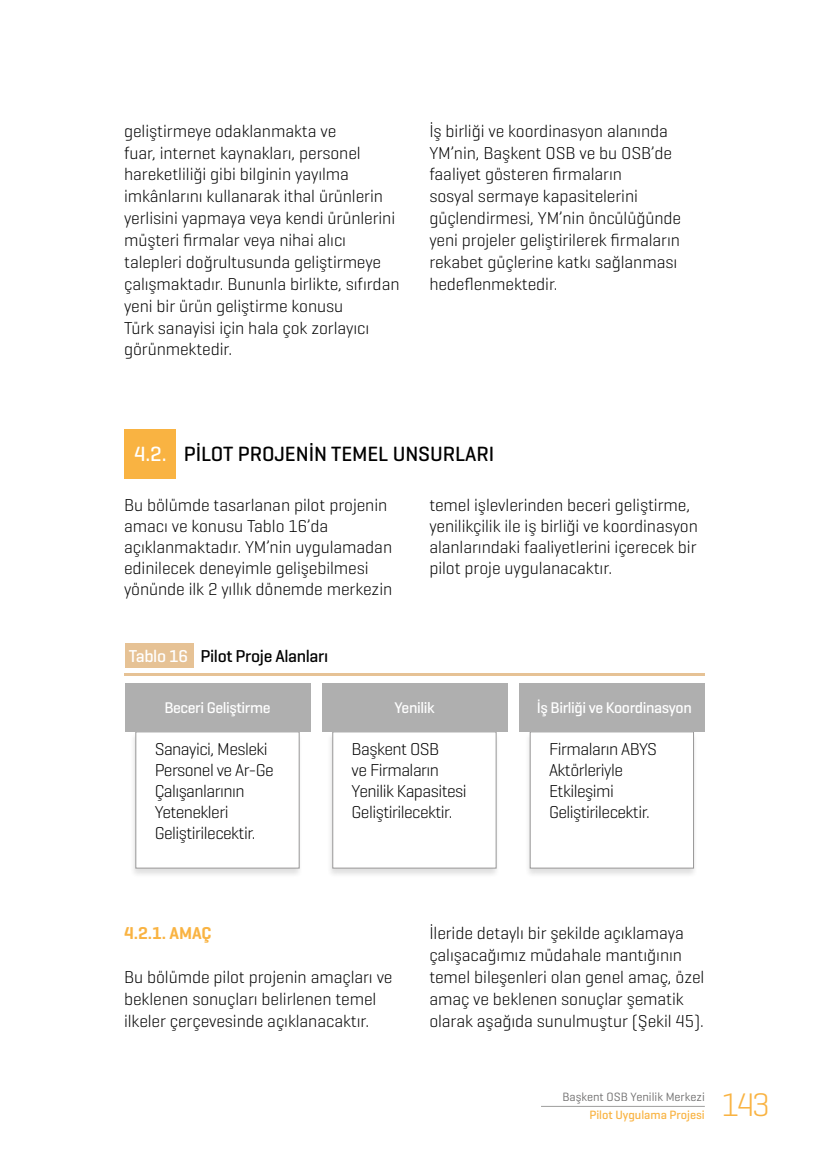
<style>
.page{position:relative;width:819px;height:1166px;background:#fff}
.page>*{position:absolute;margin:0;border:0;box-sizing:border-box;transform-origin:0 0}
.t1{font:300 33.25px "Geogrotesque";color:#f9b342}
.t2{font:500 21px "Geogrotesque";letter-spacing:-.005em;color:#000}
.t3{font:300 17.5px/21.9px "Geogrotesque";letter-spacing:-.005em;color:#000}
.t4{font:300 17.5px/21px "Geogrotesque";letter-spacing:-.03em;color:#000}
.t5{font:500 17.5px "Geogrotesque";letter-spacing:-.02em;color:#000}
.t6{font:600 17.5px "Geogrotesque";color:#f9b342}
.t7{font:500 15.75px "Geogrotesque";letter-spacing:-.025em;color:#fff}
.t8{font:12.25px "Geogrotesque";color:#706f6f}
.t9{font:500 12.25px "Geogrotesque";color:#f9b342}
.s1{color:#fff}
</style>
<div class="page">
<hr style="left:541px;top:1106px;width:163px;height:1px;background:#9d9d9c">
<div style="left:124px;top:430px;width:51px;height:49px;background:#f9b342"></div>
<div style="left:130px;top:731px;width:173px;height:148px;background:#000;opacity:.18"></div>
<div style="left:136px;top:731px;width:163px;height:137px;background:#fff"></div>
<div style="left:326px;top:731px;width:174px;height:148px;background:#000;opacity:.18"></div>
<div style="left:332px;top:731px;width:164px;height:137px;background:#fff"></div>
<div style="left:524px;top:731px;width:174px;height:148px;background:#000;opacity:.18"></div>
<div style="left:530px;top:731px;width:163px;height:137px;background:#fff"></div>
<div style="left:124px;top:683px;width:186px;height:48px;background:#afafaf"></div>
<div style="left:322px;top:683px;width:185px;height:48px;background:#afafaf"></div>
<div style="left:519px;top:683px;width:185px;height:48px;background:#afafaf"></div>
<div style="left:124px;top:643px;width:69px;height:25px;background:#e6c295"></div>
<hr style="left:124px;top:673px;width:580px;height:3px;background:#e6c295">
<p class="t3" style="left:124px;top:119px;width:277px">geliştirmeye odaklanmakta ve<br>fuar, internet kaynakları, personel hareketliliği gibi bilginin yayılma imkânlarını kullanarak ithal ürünlerin yerlisini yapmaya veya kendi ürünlerini müşteri firmalar veya nihai alıcı talepleri doğrultusunda geliştirmeye çalışmaktadır. Bununla birlikte, sıfırdan yeni bir ürün geliştirme konusu<br>Türk sanayisi için hala çok zorlayıcı görünmektedir.</p>
<p class="t3" style="left:429px;top:119px;width:253px">İş birliği ve koordinasyon alanında YM’nin, Başkent OSB ve bu OSB’de faaliyet gösteren firmaların<br>sosyal sermaye kapasitelerini güçlendirmesi, YM’nin öncülüğünde yeni projeler geliştirilerek firmaların rekabet güçlerine katkı sağlanması hedeflenmektedir.</p>
<p class="t2" style="left:134px;top:441px;width:362px"><span class="s1">4.2.</span> PİLOT PROJENİN TEMEL UNSURLARI</p>
<p class="t3" style="left:124px;top:494px;width:270px;line-height:21px">Bu bölümde tasarlanan pilot projenin amacı ve konusu Tablo 16’da açıklanmaktadır. YM’nin uygulamadan edinilecek deneyimle gelişebilmesi yönünde ilk 2 yıllık dönemde merkezin</p>
<p class="t3" style="left:429px;top:494px;width:270px;line-height:21px">temel işlevlerinden beceri geliştirme, yenilikçilik ile iş birliği ve koordinasyon alanlarındaki faaliyetlerini içerecek bir pilot proje uygulanacaktır.</p>
<p class="t5" style="left:129px;top:645px;width:201px"><span class="s1">Tablo 16</span> Pilot Proje Alanları</p>
<p class="t7" style="left:164px;top:698px;width:108px">Beceri Geliştirme</p>
<p class="t7" style="left:394px;top:698px;width:42px">Yenilik</p>
<p class="t7" style="left:537px;top:698px;width:156px">İş Birliği ve Koordinasyon</p>
<p class="t4" style="left:155px;top:738px;width:121px">Sanayici, Mesleki<br>Personel ve Ar-Ge<br>Çalışanlarının<br>Yetenekleri<br>Geliştirilecektir.</p>
<p class="t4" style="left:351px;top:738px;width:116px">Başkent OSB<br>ve Firmaların<br>Yenilik Kapasitesi<br>Geliştirilecektir.</p>
<p class="t4" style="left:549px;top:738px;width:109px">Firmaların ABYS<br>Aktörleriyle<br>Etkileşimi<br>Geliştirilecektir.</p>
<p class="t6" style="left:124px;top:922px;width:89px">4.2.1. AMAÇ</p>
<p class="t3" style="left:124px;top:965px;width:270px">Bu bölümde pilot projenin amaçları ve beklenen sonuçları belirlenen temel ilkeler çerçevesinde açıklanacaktır.</p>
<p class="t3" style="left:429px;top:922px;width:276px">İleride detaylı bir şekilde açıklamaya çalışacağımız müdahale mantığının temel bileşenleri olan genel amaç, özel amaç ve beklenen sonuçlar şematik olarak aşağıda sunulmuştur (Şekil 45).</p>
<p class="t8" style="left:562px;top:1089px;width:144px">Başkent OSB Yenilik Merkezi</p>
<p class="t9" style="left:589px;top:1107px;width:117px">Pilot Uygulama Projesi</p>
<h1 class="t1" style="left:721px;top:1084px;width:50px">143</h1>
</div>
